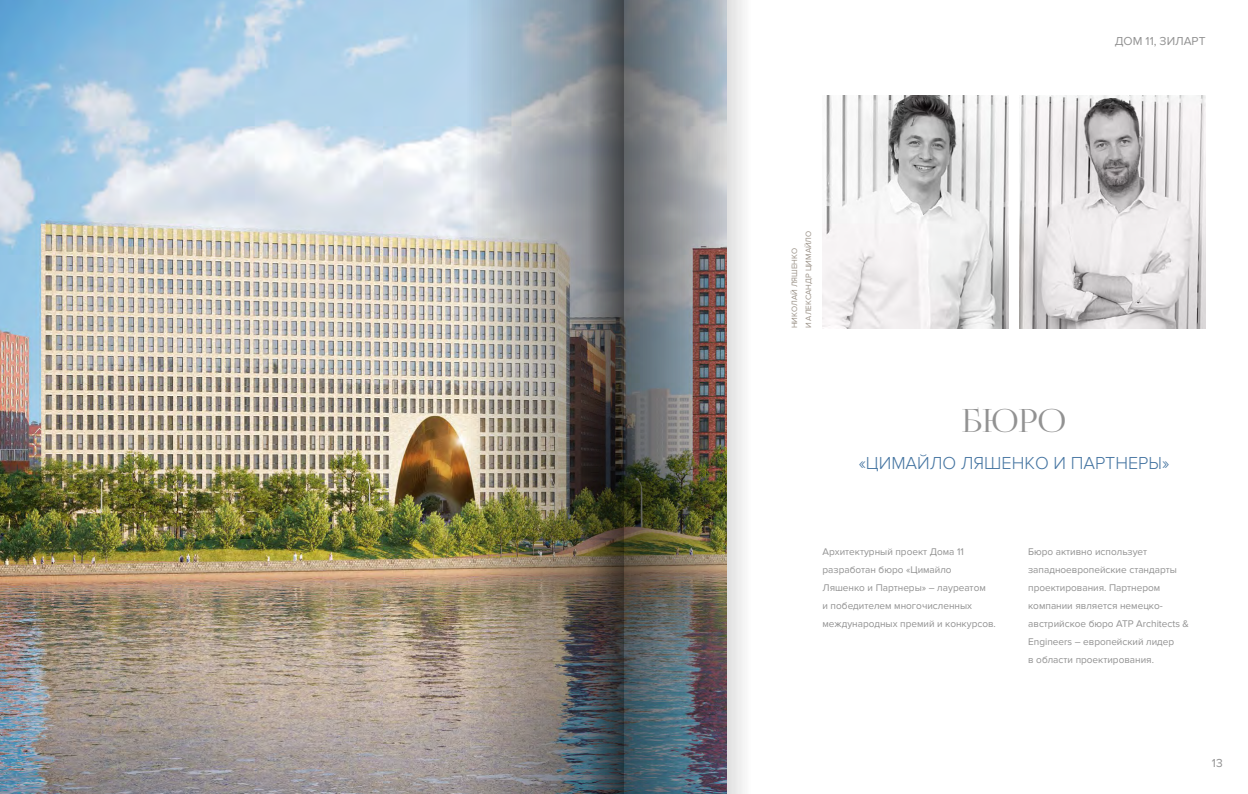
<style>
.page{position:relative;width:1248px;height:794px;background:#fff}
.page>*{position:absolute;margin:0;border:0;box-sizing:border-box;transform-origin:0 0}
.t1{font:32px "Lighthaus";color:#929292}
.t2{font:300 18px "Proxima Nova";color:#4474a1}
.t3{font:12px "Proxima Nova";color:#929292}
.t4{font:10px/18px "Proxima Nova";color:#929292}
.t5{font:8px/14px "Proxima Nova";color:#9c9389}
</style>
<div class="page">
<img style="left:0;top:0;width:624px;height:794px">
<img style="left:875px;top:96px;width:133px;height:232px">
<img style="left:1019px;top:96px;width:186px;height:232px">
<img style="left:372px;top:0;width:194px;height:794px">
<img style="left:566px;top:0;width:57px;height:794px">
<img style="left:624px;top:0;width:251px;height:794px">
<p class="t3" style="left:1114px;top:35px;width:92px">ДОМ 11, ЗИЛАРТ</p>
<p class="t5" style="left:787px;top:328px;width:99px;rotate:-90deg">НИКОЛАЙ ЛЯШЕНКО<br>И АЛЕКСАНДР ЦИМАЙЛО</p>
<h1 class="t1" style="left:961px;top:402px;width:105px">БЮРО</h1>
<h2 class="t2" style="left:858px;top:453px;width:312px">«ЦИМАЙЛО ЛЯШЕНКО И ПАРТНЕРЫ»</h2>
<p class="t4" style="left:822px;top:542px;width:175px">Архитектурный проект Дома 11 разработан бюро «Цимайло<br>Ляшенко и Партнеры» – лауреатом<br>и победителем многочисленных международных премий и конкурсов.</p>
<p class="t4" style="left:1028px;top:542px;width:162px">Бюро активно использует западноевропейские стандарты проектирования. Партнером компании является немецко&shy;австрийское бюро ATP Architects &amp;<br>Engineers – европейский лидер<br>в области проектирования.</p>
<p class="t3" style="left:1211px;top:756px;width:12px">13</p>
</div>
